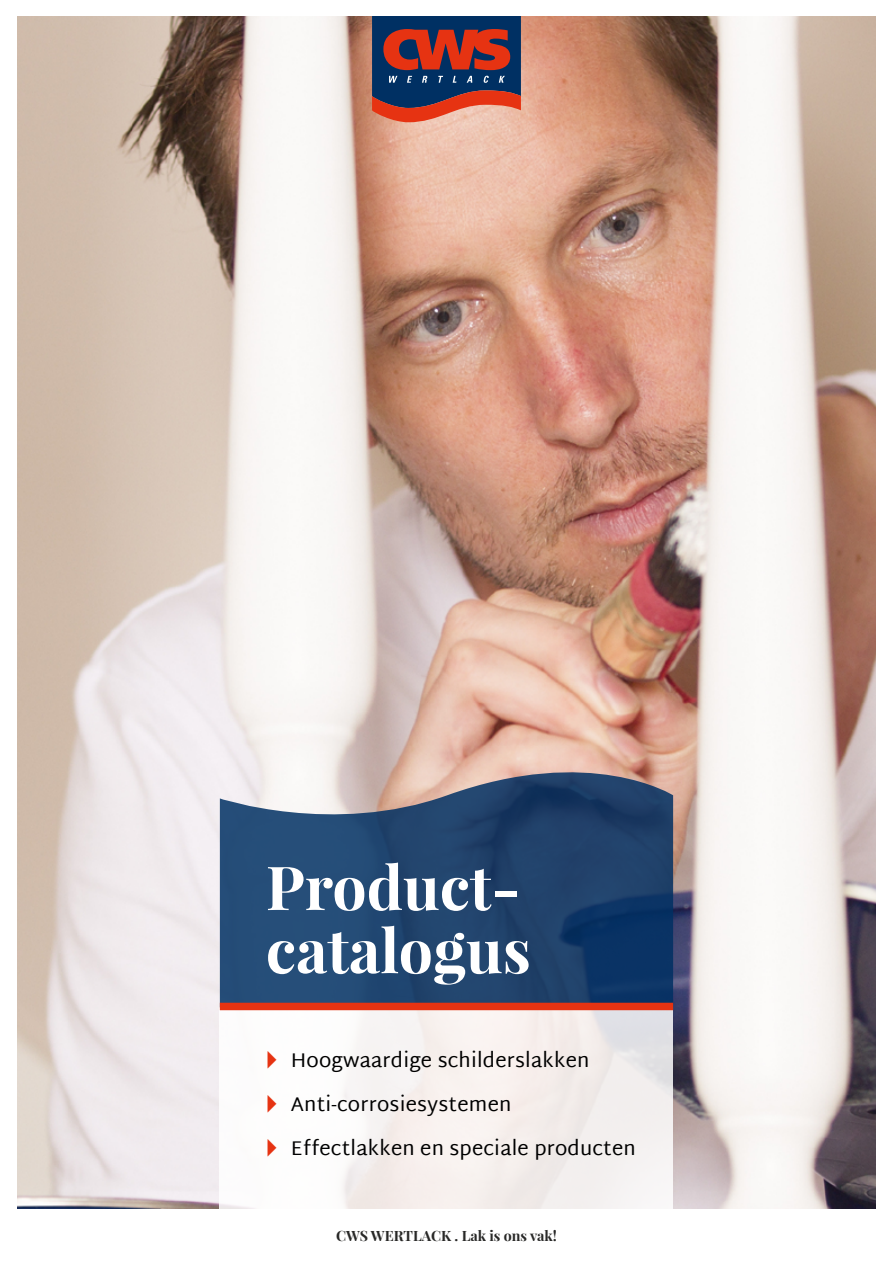
<style>
.page{position:relative;width:893px;height:1263px;background:#fff}
.page>*{position:absolute;margin:0;border:0;box-sizing:border-box;transform-origin:0 0}
.t1{font:700 60.75px/63.2px "Playfair Display";color:#fff}
.t2{font:20.25px/44px "Martel Sans";letter-spacing:.01em;color:#000}
.t3{font:700 14.25px "Playfair Display";color:#282827}
.s1{color:#e63312}
</style>
<div class="page">
<img style="left:17px;top:17px;width:859px;height:1191px">
<svg style="left:220px;top:1010px;width:453px;height:199px;fill:#f7f2f0"></svg>
<svg style="left:220px;top:762px;width:453px;height:241px;background:#3a5679"></svg>
<div style="left:220px;top:1003px;width:453px;height:7px;background:#e63312"></div>
<svg style="left:372px;top:17px;width:149px;height:105px;background:#6c3f4d"></svg>
<h1 class="t1" style="left:266px;top:855px;width:266px">Product&shy;catalogus</h1>
<p class="t2" style="left:267px;top:1038px;width:371px"><span class="s1">▸</span> Hoogwaardige schilderslakken<br><span class="s1">▸</span> Anti-corrosiesystemen<br><span class="s1">▸</span> Effectlakken en speciale producten</p>
<p class="t3" style="left:336px;top:1226px;width:222px">CWS WERTLACK . Lak is ons vak!</p>
</div>
